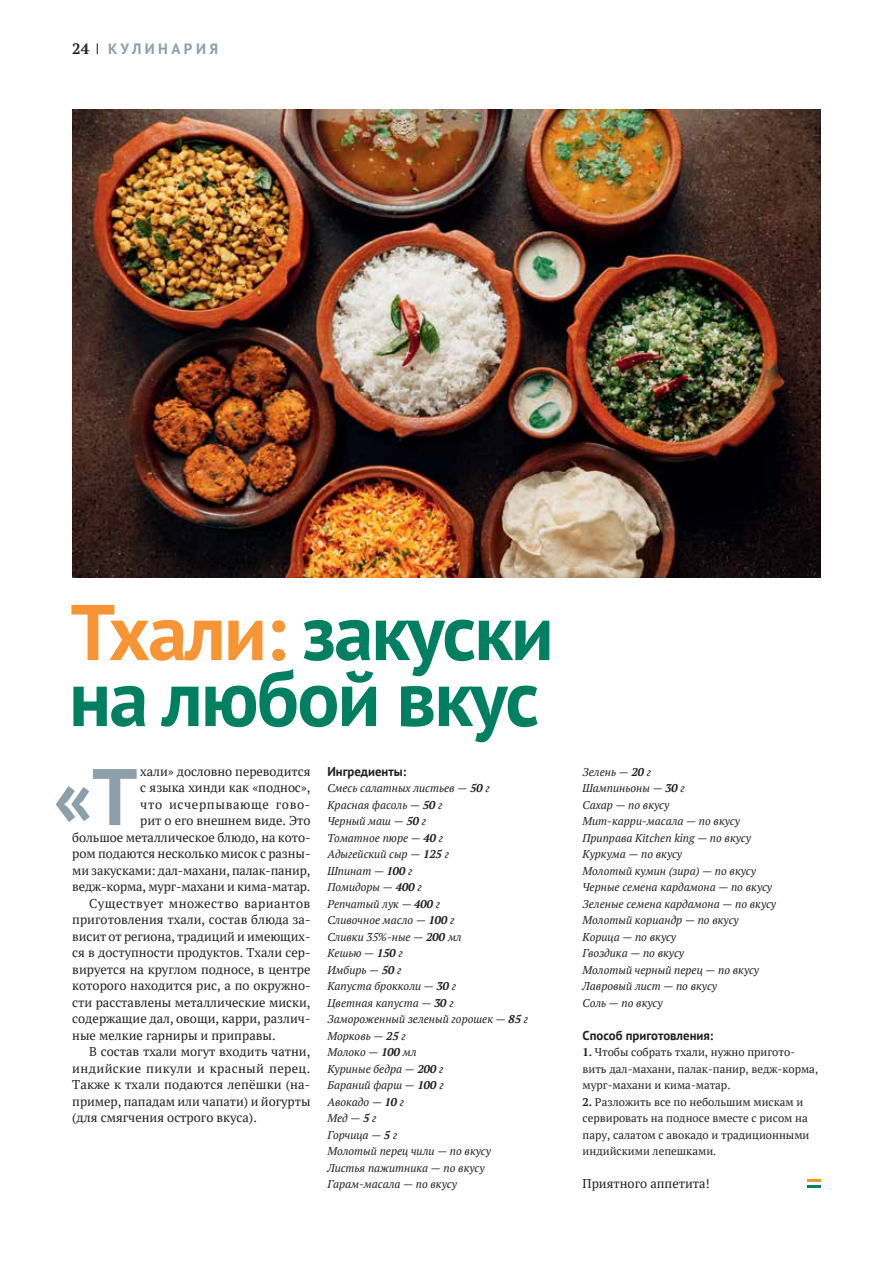
<style>
.page{position:relative;width:893px;height:1263px;background:#fff}
.page>*{position:absolute;margin:0;border:0;box-sizing:border-box;transform-origin:0 0}
.t1{font:700 80.1px "PT Sans";color:#8da0aa}
.t2{font:700 78.75px/66px "PT Sans";letter-spacing:-.025em;color:#008060}
.t3{font:700 15px "PT Sans";letter-spacing:.23em;color:#8da0aa}
.t4{font:12.75px "PT Serif";color:#231f20}
.t5{font:700 12.75px "PT Sans";color:#231f20}
.t6{font:12.75px "PT Serif";letter-spacing:.025em;color:#231f20}
.t7{font:12.75px "PT Serif";letter-spacing:.03em;color:#231f20}
.t8{font:12.75px "PT Serif";letter-spacing:.05em;color:#231f20}
.t9{font:italic 11.25px/16.5px "PT Serif";color:#231f20}
.t10{font:11.25px/16.5px "PT Serif";color:#231f20}
.s1{font-family:"PT Serif";color:#231f20}
.s2{font-weight:400;font-stretch:condensed;color:#231f20}
.s3{color:#f79433}
.s4{font-weight:700}
</style>
<div class="page">
<img style="left:72px;top:109px;width:749px;height:469px">
<hr style="left:807px;top:1179px;width:14px;height:3px;background:#f79433">
<hr style="left:807px;top:1185px;width:14px;height:3px;background:#008060">
<h3 class="t3" style="left:72px;top:38px;width:147px"><span class="s1">24</span> <span class="s2">I</span> КУЛИНАРИЯ</h3>
<h2 class="t2" style="left:69px;top:598px;width:486px"><span class="s3">Тхали:</span> закуски на любой вкус</h2>
<h1 class="t1" style="left:53px;top:744px;width:86px">«Т</h1>
<p class="t4" style="left:140px;top:763px;width:172px">хали» дословно переводится</p>
<p class="t4" style="left:140px;top:779px;width:172px">с языка хинди как «поднос»,</p>
<p class="t8" style="left:140px;top:796px;width:172px">что исчерпывающе гово-</p>
<p class="t4" style="left:140px;top:812px;width:172px">рит о его внешнем виде. Это</p>
<p class="t4" style="left:72px;top:829px;width:240px">большое металлическое блюдо, на кото-</p>
<p class="t4" style="left:72px;top:845px;width:240px">ром подаются несколько мисок с разны-</p>
<p class="t4" style="left:72px;top:862px;width:239px">ми закусками: дал-махани, палак-панир,</p>
<p class="t4" style="left:72px;top:878px;width:240px">ведж-корма, мург-махани и кима-матар.</p>
<p class="t7" style="left:89px;top:895px;width:223px">Существует множество вариантов</p>
<p class="t4" style="left:72px;top:911px;width:240px">приготовления тхали, состав блюда за-</p>
<p class="t4" style="left:72px;top:928px;width:240px">висит от региона, традиций и имеющих-</p>
<p class="t4" style="left:72px;top:944px;width:240px">ся в доступности продуктов. Тхали сер-</p>
<p class="t4" style="left:72px;top:961px;width:240px">вируется на круглом подносе, в центре</p>
<p class="t4" style="left:72px;top:977px;width:240px">которого находится рис, а по окружно-</p>
<p class="t4" style="left:72px;top:994px;width:240px">сти расставлены металлические миски,</p>
<p class="t4" style="left:72px;top:1010px;width:240px">содержащие дал, овощи, карри, различ-</p>
<p class="t4" style="left:72px;top:1027px;width:205px">ные мелкие гарниры и приправы.</p>
<p class="t4" style="left:89px;top:1043px;width:223px">В состав тхали могут входить чатни,</p>
<p class="t6" style="left:72px;top:1060px;width:240px">индийские пикули и красный перец.</p>
<p class="t4" style="left:72px;top:1076px;width:240px">Также к тхали подаются лепёшки (на-</p>
<p class="t4" style="left:72px;top:1093px;width:240px">пример, пападам или чапати) и йогурты</p>
<p class="t4" style="left:72px;top:1109px;width:186px">(для смягчения острого вкуса).</p>
<p class="t5" style="left:327px;top:763px;width:80px">Ингредиенты:</p>
<p class="t9" style="left:327px;top:780px;width:202px">Смесь салатных листьев — <span class="s4">50</span> г<br>Красная фасоль — <span class="s4">50</span> г<br>Черный маш — <span class="s4">50</span> г<br>Томатное пюре — <span class="s4">40</span> г<br>Адыгейский сыр — <span class="s4">125</span> г<br>Шпинат — <span class="s4">100</span> г<br>Помидоры — <span class="s4">400</span> г<br>Репчатый лук — <span class="s4">400</span> г<br>Сливочное масло — <span class="s4">100</span> г<br>Сливки 35%‑ные — <span class="s4">200</span> мл<br>Кешью — <span class="s4">150</span> г<br>Имбирь — <span class="s4">50</span> г<br>Капуста брокколи — <span class="s4">30</span> г<br>Цветная капуста — <span class="s4">30</span> г<br>Замороженный зеленый горошек — <span class="s4">85</span> г<br>Морковь — <span class="s4">25</span> г<br>Молоко — <span class="s4">100</span> мл<br>Куриные бедра — <span class="s4">200</span> г<br>Бараний фарш — <span class="s4">100</span> г<br>Авокадо — <span class="s4">10</span> г<br>Мед — <span class="s4">5</span> г<br>Горчица — <span class="s4">5</span> г<br>Молотый перец чили — по вкусу<br>Листья пажитника — по вкусу<br>Гарам-масала — по вкусу</p>
<p class="t9" style="left:583px;top:763px;width:195px">Зелень — <span class="s4">20</span> г<br>Шампиньоны — <span class="s4">30</span> г<br>Сахар — по вкусу<br>Мит-карри-масала — по вкусу<br>Приправа Kitchen king — по вкусу<br>Куркума — по вкусу<br>Молотый кумин (зира) — по вкусу<br>Черные семена кардамона — по вкусу<br>Зеленые семена кардамона — по вкусу<br>Молотый кориандр — по вкусу<br>Корица — по вкусу<br>Гвоздика — по вкусу<br>Молотый черный перец — по вкусу<br>Лавровый лист — по вкусу<br>Соль — по вкусу</p>
<p class="t5" style="left:583px;top:1027px;width:132px">Способ приготовления:</p>
<p class="t10" style="left:583px;top:1044px;width:237px"><span class="s4">1.</span> Чтобы собрать тхали, нужно пригото&shy;вить дал-махани, палак-панир, ведж-корма, мург-махани и кима-матар.</p>
<p class="t10" style="left:583px;top:1093px;width:228px"><span class="s4">2.</span> Разложить все по небольшим мискам и сервировать на подносе вместе с рисом на пару, салатом с авокадо и традиционными индийскими лепешками.</p>
<p class="t4" style="left:583px;top:1175px;width:129px">Приятного аппетита!</p>
</div>
